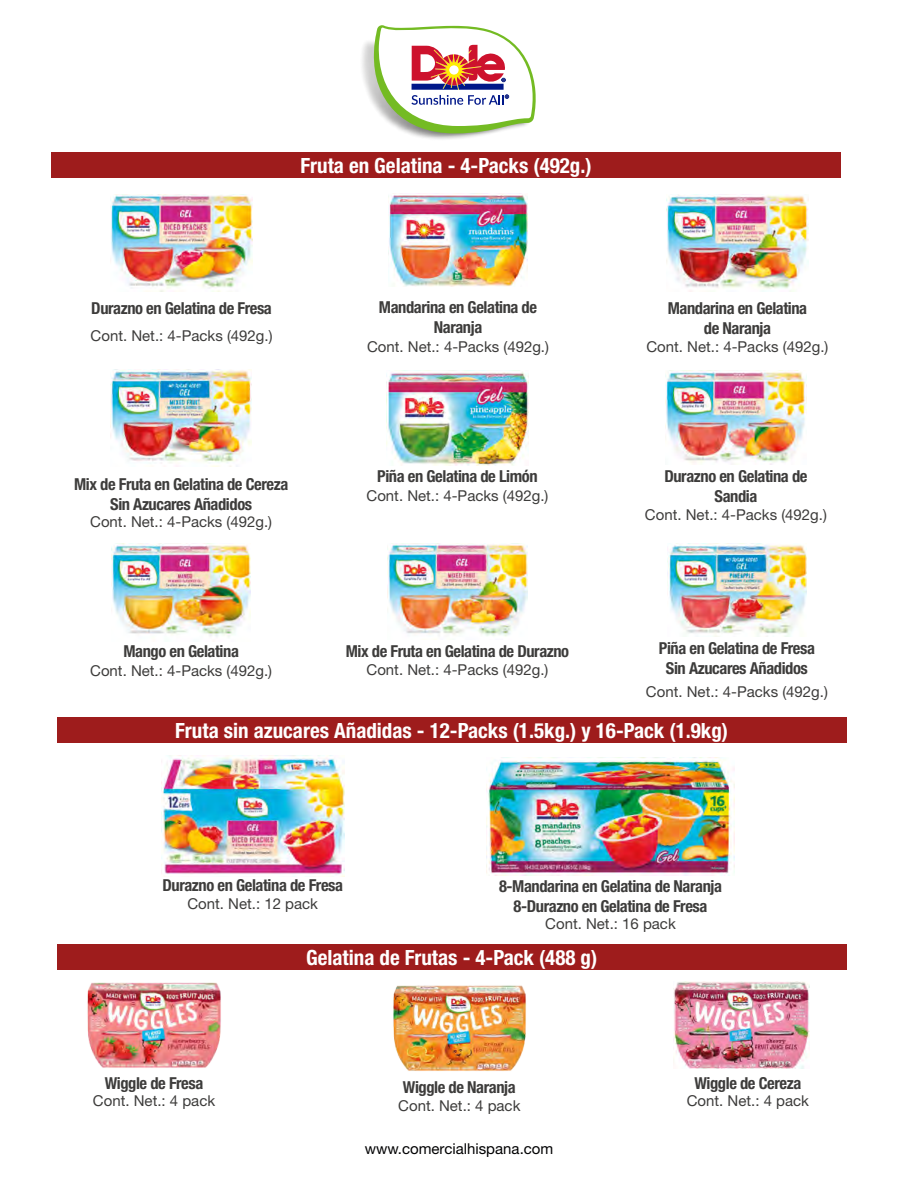
<style>
.page{position:relative;width:918px;height:1188px;background:#fff}
.page>*{position:absolute;margin:0;border:0;box-sizing:border-box;transform-origin:0 0}
.t1{font:700 condensed 21px "Helvetica Neue LT Std";color:#fff}
.t2{font:700 condensed 16.5px/19.8px "Helvetica Neue LT Pro";letter-spacing:-.025em;color:#3d3c3b;text-align:center}
.t3{font:15px "Helvetica Neue LT Std";color:#3d3c3b}
.t4{font:15px "Helvetica Neue LT Std";color:#020203}
</style>
<div class="page">
<div style="left:51px;top:152px;width:790px;height:26px;background:#9e1c1c"></div>
<img style="left:110px;top:194px;width:143px;height:97px">
<img style="left:665px;top:370px;width:142px;height:94px">
<img style="left:388px;top:193px;width:140px;height:93px">
<img style="left:111px;top:544px;width:140px;height:93px">
<img style="left:666px;top:194px;width:143px;height:97px">
<img style="left:110px;top:369px;width:142px;height:98px">
<img style="left:388px;top:543px;width:139px;height:94px">
<img style="left:668px;top:543px;width:138px;height:93px">
<img style="left:388px;top:370px;width:140px;height:95px">
<div style="left:57px;top:718px;width:790px;height:25px;background:#9e1c1c"></div>
<div style="left:57px;top:944px;width:790px;height:26px;background:#9e1c1c"></div>
<img style="left:161px;top:756px;width:183px;height:120px">
<img style="left:488px;top:757px;width:246px;height:119px">
<img style="left:362px;top:41px;width:129px;height:98px">
<svg style="left:373px;top:25px;width:163px;height:108px"></svg>
<img style="left:393px;top:985px;width:133px;height:86px">
<img style="left:87px;top:982px;width:134px;height:86px">
<img style="left:673px;top:982px;width:136px;height:87px">
<p class="t1" style="left:300px;top:153px;width:293px">Fruta en Gelatina - 4-Packs (492g.)</p>
<p class="t2" style="left:91px;top:298px;width:182px">Durazno en Gelatina de Fresa</p>
<p class="t3" style="left:91px;top:326px;width:183px">Cont. Net.: 4-Packs (492g.)</p>
<p class="t2" style="left:74px;top:474px;width:216px">Mix de Fruta en Gelatina de Cereza<br>Sin Azucares Añadidos</p>
<p class="t3" style="left:90px;top:513px;width:183px">Cont. Net.: 4-Packs (492g.)</p>
<p class="t2" style="left:379px;top:297px;width:160px">Mandarina en Gelatina de<br>Naranja</p>
<p class="t2" style="left:668px;top:298px;width:141px">Mandarina en Gelatina de Naranja</p>
<p class="t3" style="left:367px;top:338px;width:183px">Cont. Net.: 4-Packs (492g.)</p>
<p class="t3" style="left:646px;top:338px;width:183px">Cont. Net.: 4-Packs (492g.)</p>
<p class="t2" style="left:377px;top:466px;width:162px">Piña en Gelatina de Limón</p>
<p class="t3" style="left:367px;top:487px;width:183px">Cont. Net.: 4-Packs (492g.)</p>
<p class="t2" style="left:664px;top:466px;width:145px">Durazno en Gelatina de<br>Sandia</p>
<p class="t3" style="left:645px;top:505px;width:183px">Cont. Net.: 4-Packs (492g.)</p>
<p class="t2" style="left:123px;top:641px;width:117px">Mango en Gelatina</p>
<p class="t2" style="left:346px;top:641px;width:225px">Mix de Fruta en Gelatina de Durazno</p>
<p class="t3" style="left:90px;top:662px;width:183px">Cont. Net.: 4-Packs (492g.)</p>
<p class="t3" style="left:367px;top:661px;width:183px">Cont. Net.: 4-Packs (492g.)</p>
<p class="t2" style="left:659px;top:638px;width:158px">Piña en Gelatina de Fresa<br>Sin Azucares Añadidos</p>
<p class="t3" style="left:646px;top:683px;width:183px">Cont. Net.: 4-Packs (492g.)</p>
<p class="t1" style="left:175px;top:718px;width:554px">Fruta sin azucares Añadidas - 12-Packs (1.5kg.) y 16-Pack (1.9kg)</p>
<p class="t2" style="left:162px;top:875px;width:182px">Durazno en Gelatina de Fresa</p>
<p class="t3" style="left:187px;top:894px;width:132px">Cont. Net.: 12 pack</p>
<p class="t2" style="left:499px;top:876px;width:224px">8-Mandarina en Gelatina de Naranja<br>8-Durazno en Gelatina de Fresa</p>
<p class="t3" style="left:545px;top:915px;width:132px">Cont. Net.: 16 pack</p>
<p class="t2" style="left:105px;top:1073px;width:100px">Wiggle de Fresa</p>
<p class="t3" style="left:93px;top:1092px;width:124px">Cont. Net.: 4 pack</p>
<p class="t1" style="left:306px;top:945px;width:293px">Gelatina de Frutas - 4-Pack (488 g)</p>
<p class="t2" style="left:403px;top:1077px;width:114px">Wiggle de Naranja</p>
<p class="t3" style="left:398px;top:1096px;width:124px">Cont. Net.: 4 pack</p>
<p class="t4" style="left:365px;top:1139px;width:190px">www.comercialhispana.com</p>
<p class="t2" style="left:694px;top:1073px;width:108px">Wiggle de Cereza</p>
<p class="t3" style="left:687px;top:1092px;width:124px">Cont. Net.: 4 pack</p>
</div>
